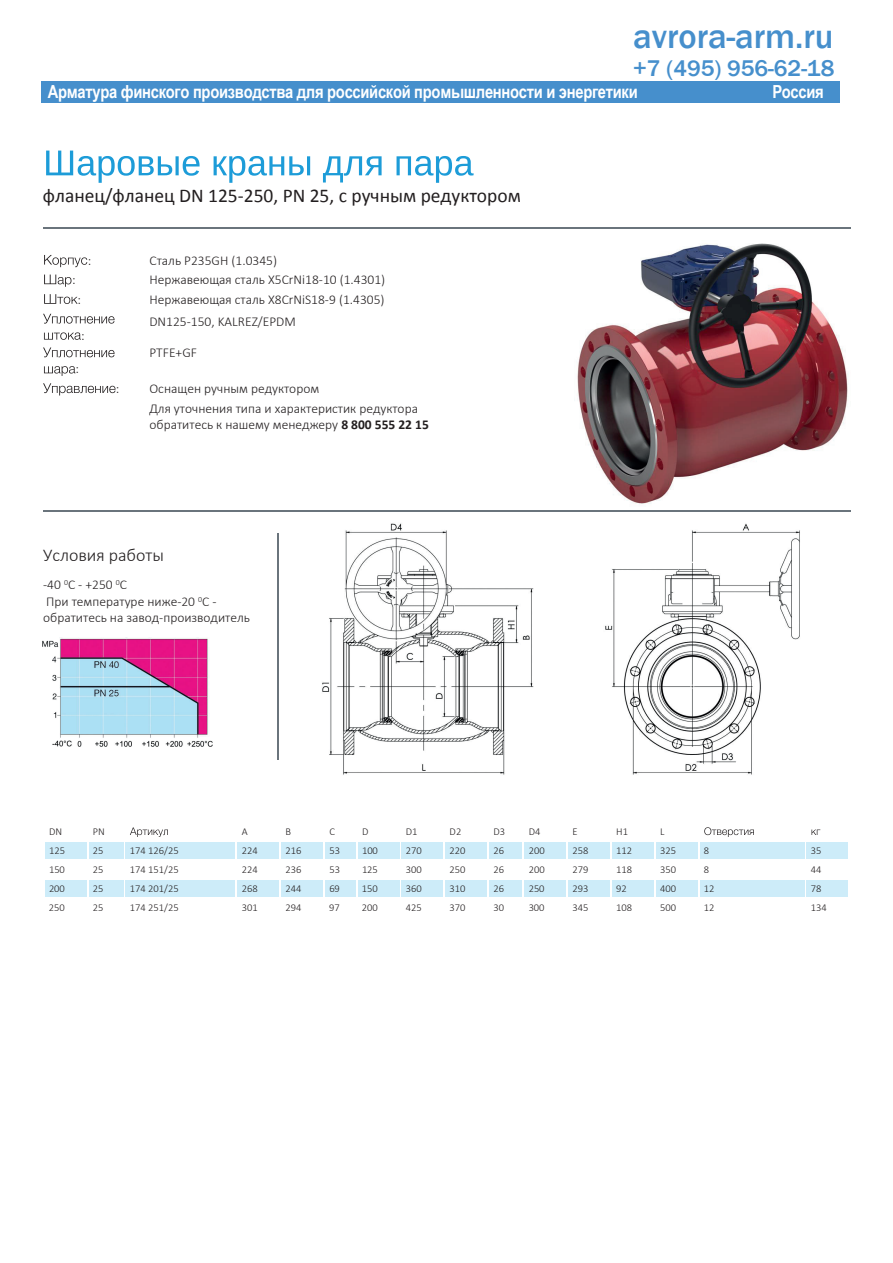
<style>
.page{position:relative;width:893px;height:1263px;background:#fff}
.page>*{position:absolute;margin:0;border:0;box-sizing:border-box;transform-origin:0 0}
.t1{font:500 34.5px "Franklin Gothic";color:#468fcc}
.t2{font:500 23.4px "Franklin Gothic";color:#468fcc}
.t3{font:19.5px "Calibri";color:#231f20}
.t4{font:700 18px "Arial Narrow";letter-spacing:-.015em;color:#fff}
.t5{font:300 18px "Calibri";color:#231f20}
.t6{font:300 13.5px/16.5px "Calibri";color:#231f20}
.t7{font:300 10.5px "Calibri";color:#231f20}
.s1{font-weight:700}
</style>
<div class="page">
<img style="left:574px;top:243px;width:276px;height:268px">
<hr style="left:43px;top:227px;width:808px;height:1px;background:#6a747c">
<hr style="left:43px;top:511px;width:808px;height:1px;background:#6a747c">
<svg style="left:44px;top:255px;width:43px;height:12px"></svg>
<svg style="left:44px;top:275px;width:27px;height:12px"></svg>
<svg style="left:44px;top:294px;width:34px;height:10px"></svg>
<svg style="left:43px;top:314px;width:72px;height:10px"></svg>
<svg style="left:44px;top:332px;width:37px;height:8px"></svg>
<svg style="left:43px;top:347px;width:72px;height:10px"></svg>
<svg style="left:44px;top:366px;width:31px;height:10px"></svg>
<svg style="left:43px;top:383px;width:73px;height:12px"></svg>
<hr style="left:277px;top:533px;width:1px;height:227px;background:#6a747c">
<svg style="left:46px;top:151px;width:428px;height:32px"></svg>
<div style="left:42px;top:81px;width:798px;height:22px;background:#468fcc"></div>
<img style="left:43px;top:637px;width:170px;height:109px">
<img style="left:322px;top:523px;width:212px;height:252px">
<img style="left:605px;top:523px;width:195px;height:252px">
<div style="left:45px;top:842px;width:41px;height:16px;background:#cdecf9"></div>
<div style="left:89px;top:842px;width:34px;height:16px;background:#cdecf9"></div>
<div style="left:126px;top:842px;width:109px;height:16px;background:#cdecf9"></div>
<div style="left:237px;top:842px;width:42px;height:16px;background:#cdecf9"></div>
<div style="left:281px;top:842px;width:42px;height:16px;background:#cdecf9"></div>
<div style="left:325px;top:842px;width:30px;height:16px;background:#cdecf9"></div>
<div style="left:358px;top:842px;width:41px;height:16px;background:#cdecf9"></div>
<div style="left:402px;top:842px;width:41px;height:16px;background:#cdecf9"></div>
<div style="left:445px;top:842px;width:42px;height:16px;background:#cdecf9"></div>
<div style="left:489px;top:842px;width:33px;height:16px;background:#cdecf9"></div>
<div style="left:524px;top:842px;width:42px;height:16px;background:#cdecf9"></div>
<div style="left:568px;top:842px;width:42px;height:16px;background:#cdecf9"></div>
<div style="left:612px;top:842px;width:42px;height:16px;background:#cdecf9"></div>
<div style="left:656px;top:842px;width:41px;height:16px;background:#cdecf9"></div>
<div style="left:700px;top:842px;width:104px;height:16px;background:#cdecf9"></div>
<div style="left:807px;top:842px;width:41px;height:16px;background:#cdecf9"></div>
<div style="left:45px;top:880px;width:41px;height:17px;background:#cdecf9"></div>
<div style="left:89px;top:880px;width:34px;height:17px;background:#cdecf9"></div>
<div style="left:126px;top:880px;width:109px;height:17px;background:#cdecf9"></div>
<div style="left:237px;top:880px;width:42px;height:17px;background:#cdecf9"></div>
<div style="left:281px;top:880px;width:42px;height:17px;background:#cdecf9"></div>
<div style="left:325px;top:880px;width:30px;height:17px;background:#cdecf9"></div>
<div style="left:358px;top:880px;width:41px;height:17px;background:#cdecf9"></div>
<div style="left:402px;top:880px;width:41px;height:17px;background:#cdecf9"></div>
<div style="left:445px;top:880px;width:42px;height:17px;background:#cdecf9"></div>
<div style="left:489px;top:880px;width:33px;height:17px;background:#cdecf9"></div>
<div style="left:524px;top:880px;width:42px;height:17px;background:#cdecf9"></div>
<div style="left:568px;top:880px;width:42px;height:17px;background:#cdecf9"></div>
<div style="left:612px;top:880px;width:42px;height:17px;background:#cdecf9"></div>
<div style="left:656px;top:880px;width:41px;height:17px;background:#cdecf9"></div>
<div style="left:700px;top:880px;width:104px;height:17px;background:#cdecf9"></div>
<div style="left:807px;top:880px;width:41px;height:17px;background:#cdecf9"></div>
<svg style="left:130px;top:827px;width:38px;height:10px"></svg>
<svg style="left:704px;top:827px;width:50px;height:10px"></svg>
<svg style="left:811px;top:829px;width:9px;height:6px"></svg>
<h1 class="t1" style="left:633px;top:19px;width:202px">avrora-arm.ru</h1>
<h2 class="t2" style="left:633px;top:57px;width:203px">+7 (495) 956-62-18</h2>
<h3 class="t4" style="left:48px;top:78px;width:591px">Арматура финского производства для российской промышленности и энергетики</h3>
<h3 class="t4" style="left:772px;top:78px;width:53px">Россия</h3>
<h3 class="t3" style="left:43px;top:183px;width:479px">фланец/фланец DN 125-250, PN 25, с ручным редуктором</h3>
<p class="t6" style="left:72px;top:271px;width:5px">:</p>
<p class="t6" style="left:88px;top:252px;width:5px">:</p>
<p class="t6" style="left:149px;top:250px;width:237px;line-height:19.6px">Сталь P235GH (1.0345)<br>Нержавеющая сталь X5CrNi18-10 (1.4301)</p>
<p class="t6" style="left:78px;top:291px;width:5px">:</p>
<p class="t6" style="left:149px;top:291px;width:237px">Нержавеющая сталь X8CrNiS18-9 (1.4305)</p>
<p class="t6" style="left:81px;top:327px;width:5px">:</p>
<p class="t6" style="left:149px;top:314px;width:148px">DN125-150, KALREZ/EPDM</p>
<p class="t6" style="left:76px;top:360px;width:5px">:</p>
<p class="t6" style="left:116px;top:380px;width:5px">:</p>
<p class="t6" style="left:149px;top:344px;width:49px">PTFE+GF</p>
<p class="t6" style="left:149px;top:379px;width:270px;line-height:19.4px">Оснащен ручным редуктором<br>Для уточнения типа и характеристик редуктора</p>
<p class="t6" style="left:149px;top:416px;width:281px">обратитесь к нашему менеджеру <span class="s1">8 800 555 22 15</span></p>
<h3 class="t5" style="left:43px;top:543px;width:123px">Условия работы</h3>
<p class="t6" style="left:43px;top:576px;width:208px">-40 <sup>0</sup>C - +250 <sup>0</sup>C<br>При температуре ниже-20 <sup>0</sup>C - обратитесь на завод-производитель</p>
<p class="t7" style="left:49px;top:825px;width:15px">DN</p>
<p class="t7" style="left:93px;top:825px;width:14px">PN</p>
<p class="t7" style="left:242px;top:825px;width:7px">A</p>
<p class="t7" style="left:286px;top:825px;width:7px">B</p>
<p class="t7" style="left:329px;top:825px;width:7px">C</p>
<p class="t7" style="left:362px;top:825px;width:8px">D</p>
<p class="t7" style="left:406px;top:825px;width:13px">D1</p>
<p class="t7" style="left:450px;top:825px;width:13px">D2</p>
<p class="t7" style="left:493px;top:825px;width:13px">D3</p>
<p class="t7" style="left:529px;top:825px;width:13px">D4</p>
<p class="t7" style="left:572px;top:825px;width:7px">E</p>
<p class="t7" style="left:616px;top:825px;width:13px">H1</p>
<p class="t7" style="left:660px;top:825px;width:6px">L</p>
<p class="t7" style="left:49px;top:844px;width:17px">125</p>
<p class="t7" style="left:93px;top:844px;width:12px">25</p>
<p class="t7" style="left:130px;top:844px;width:50px">174 126/25</p>
<p class="t7" style="left:242px;top:844px;width:17px">224</p>
<p class="t7" style="left:286px;top:844px;width:17px">216</p>
<p class="t7" style="left:329px;top:844px;width:12px">53</p>
<p class="t7" style="left:362px;top:844px;width:17px">100</p>
<p class="t7" style="left:406px;top:844px;width:17px">270</p>
<p class="t7" style="left:450px;top:844px;width:17px">220</p>
<p class="t7" style="left:493px;top:844px;width:12px">26</p>
<p class="t7" style="left:529px;top:844px;width:17px">200</p>
<p class="t7" style="left:572px;top:844px;width:17px">258</p>
<p class="t7" style="left:616px;top:844px;width:17px">112</p>
<p class="t7" style="left:660px;top:844px;width:17px">325</p>
<p class="t7" style="left:704px;top:844px;width:7px">8</p>
<p class="t7" style="left:811px;top:844px;width:12px">35</p>
<p class="t7" style="left:49px;top:863px;width:17px">150</p>
<p class="t7" style="left:93px;top:863px;width:12px">25</p>
<p class="t7" style="left:130px;top:863px;width:50px">174 151/25</p>
<p class="t7" style="left:242px;top:863px;width:17px">224</p>
<p class="t7" style="left:286px;top:863px;width:17px">236</p>
<p class="t7" style="left:329px;top:863px;width:12px">53</p>
<p class="t7" style="left:362px;top:863px;width:17px">125</p>
<p class="t7" style="left:406px;top:863px;width:17px">300</p>
<p class="t7" style="left:450px;top:863px;width:17px">250</p>
<p class="t7" style="left:493px;top:863px;width:12px">26</p>
<p class="t7" style="left:529px;top:863px;width:17px">200</p>
<p class="t7" style="left:572px;top:863px;width:17px">279</p>
<p class="t7" style="left:616px;top:863px;width:17px">118</p>
<p class="t7" style="left:660px;top:863px;width:17px">350</p>
<p class="t7" style="left:704px;top:863px;width:7px">8</p>
<p class="t7" style="left:811px;top:863px;width:12px">44</p>
<p class="t7" style="left:49px;top:882px;width:17px">200</p>
<p class="t7" style="left:93px;top:882px;width:12px">25</p>
<p class="t7" style="left:130px;top:882px;width:50px">174 201/25</p>
<p class="t7" style="left:242px;top:882px;width:17px">268</p>
<p class="t7" style="left:286px;top:882px;width:17px">244</p>
<p class="t7" style="left:329px;top:882px;width:12px">69</p>
<p class="t7" style="left:362px;top:882px;width:17px">150</p>
<p class="t7" style="left:406px;top:882px;width:17px">360</p>
<p class="t7" style="left:450px;top:882px;width:17px">310</p>
<p class="t7" style="left:493px;top:882px;width:12px">26</p>
<p class="t7" style="left:529px;top:882px;width:17px">250</p>
<p class="t7" style="left:572px;top:882px;width:17px">293</p>
<p class="t7" style="left:616px;top:882px;width:12px">92</p>
<p class="t7" style="left:660px;top:882px;width:17px">400</p>
<p class="t7" style="left:704px;top:882px;width:12px">12</p>
<p class="t7" style="left:811px;top:882px;width:12px">78</p>
<p class="t7" style="left:49px;top:901px;width:17px">250</p>
<p class="t7" style="left:93px;top:901px;width:12px">25</p>
<p class="t7" style="left:130px;top:901px;width:50px">174 251/25</p>
<p class="t7" style="left:242px;top:901px;width:17px">301</p>
<p class="t7" style="left:285px;top:901px;width:17px">294</p>
<p class="t7" style="left:329px;top:901px;width:12px">97</p>
<p class="t7" style="left:362px;top:901px;width:17px">200</p>
<p class="t7" style="left:406px;top:901px;width:17px">425</p>
<p class="t7" style="left:450px;top:901px;width:17px">370</p>
<p class="t7" style="left:493px;top:901px;width:12px">30</p>
<p class="t7" style="left:529px;top:901px;width:17px">300</p>
<p class="t7" style="left:572px;top:901px;width:17px">345</p>
<p class="t7" style="left:616px;top:901px;width:17px">108</p>
<p class="t7" style="left:660px;top:901px;width:17px">500</p>
<p class="t7" style="left:704px;top:901px;width:12px">12</p>
<p class="t7" style="left:811px;top:901px;width:17px">134</p>
</div>
